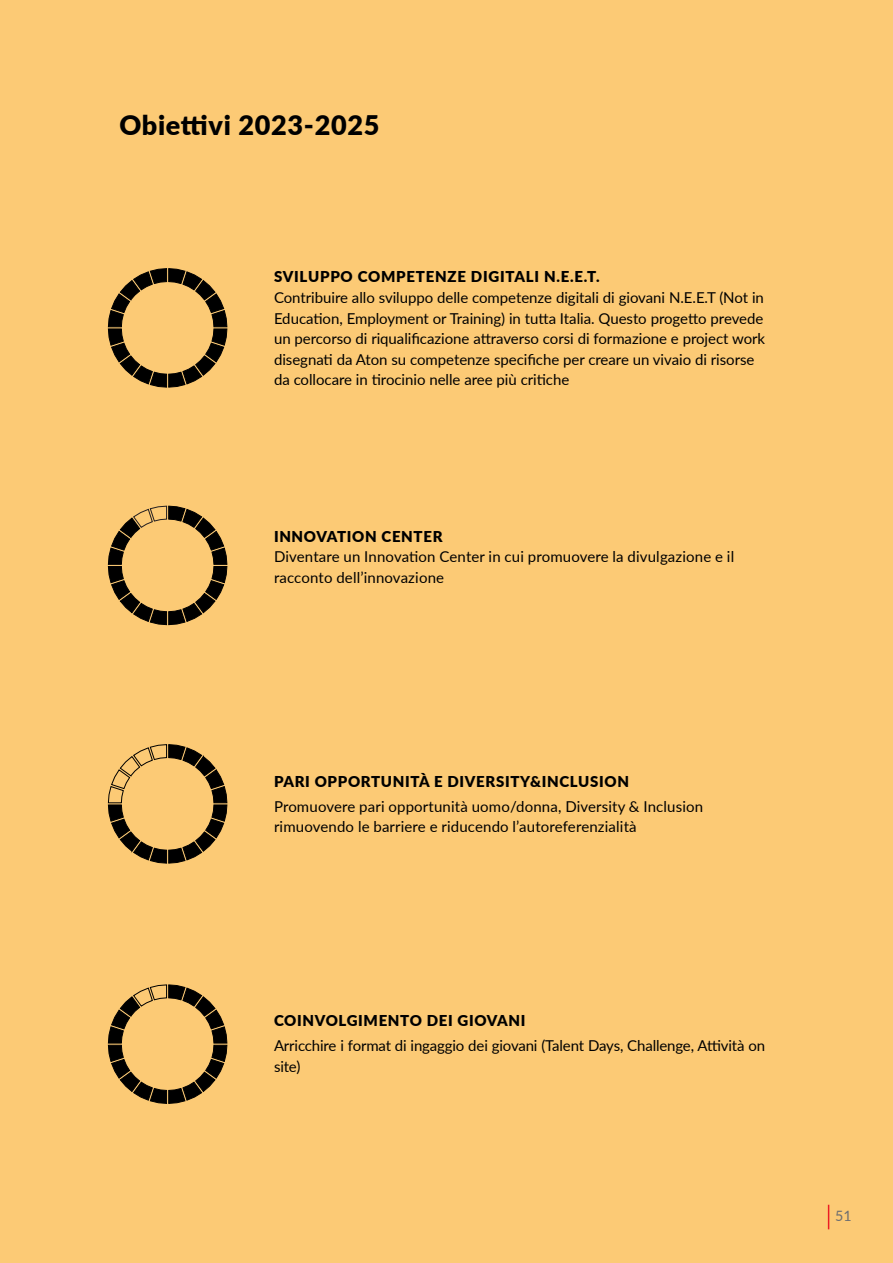
<style>
.page{position:relative;width:893px;height:1263px;background:#fcca75}
.page>*{position:absolute;margin:0;border:0;box-sizing:border-box;transform-origin:0 0}
.t1{font:900 27px "Lato";letter-spacing:.025em;color:#000}
.t2{font:15px/20.5px "Lato";letter-spacing:-.005em;color:#000}
.t3{font:900 15px "Lato";letter-spacing:.045em;color:#000}
.t4{font:14.25px "Lato";color:#6d6e70}
</style>
<div class="page">
<svg style="left:108px;top:268px;width:120px;height:120px"></svg>
<svg style="left:108px;top:505px;width:120px;height:121px"></svg>
<svg style="left:108px;top:984px;width:120px;height:120px"></svg>
<svg style="left:108px;top:744px;width:120px;height:120px"></svg>
<svg style="left:828px;top:1205px;width:1px;height:24px"></svg>
<h1 class="t1" style="left:119px;top:105px;width:262px">Obiettivi 2023-2025</h1>
<p class="t3" style="left:274px;top:266px;width:327px">SVILUPPO COMPETENZE DIGITALI N.E.E.T.</p>
<p class="t2" style="left:274px;top:287px;width:493px">Contribuire allo sviluppo delle competenze digitali di giovani N.E.E.T (Not in Education, Employment or Training) in tutta Italia. Questo progetto prevede un percorso di riqualificazione attraverso corsi di formazione e project work disegnati da Aton su competenze specifiche per creare un vivaio di risorse da collocare in tirocinio nelle aree più critiche</p>
<p class="t3" style="left:274px;top:525px;width:170px">INNOVATION CENTER</p>
<p class="t2" style="left:274px;top:546px;width:462px">Diventare un Innovation Center in cui promuovere la divulgazione e il racconto dell’innovazione</p>
<p class="t3" style="left:274px;top:770px;width:356px">PARI OPPORTUNITÀ E DIVERSITY&amp;INCLUSION</p>
<p class="t2" style="left:274px;top:795px;width:431px">Promuovere pari opportunità uomo/donna, Diversity &amp; Inclusion rimuovendo le barriere e riducendo l’autoreferenzialità</p>
<p class="t3" style="left:274px;top:1010px;width:253px">COINVOLGIMENTO DEI GIOVANI</p>
<p class="t2" style="left:274px;top:1035px;width:493px">Arricchire i format di ingaggio dei giovani (Talent Days, Challenge, Attività on site)</p>
<p class="t4" style="left:835px;top:1206px;width:18px">51</p>
</div>
